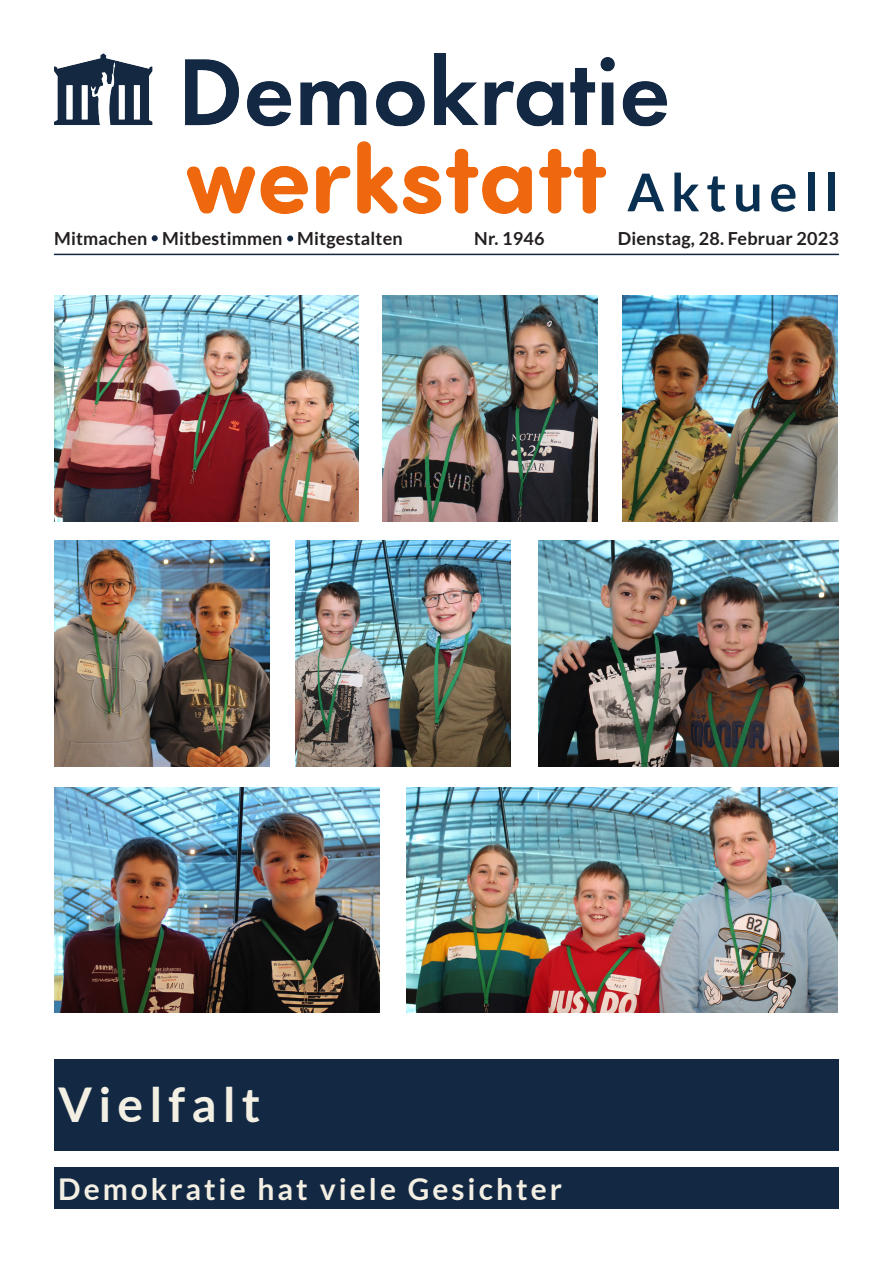
<style>
.page{position:relative;width:893px;height:1263px;background:#fff}
.page>*{position:absolute;margin:0;border:0;box-sizing:border-box;transform-origin:0 0}
.t1{font:700 52.2px "Lato";letter-spacing:.13em;color:#0a3051}
.t2{font:700 48px "Lato";letter-spacing:.13em;color:#f3efe3}
.t3{font:700 30px "Lato";letter-spacing:.1em;color:#f3efe3}
.t4{font:700 18px "Lato";letter-spacing:.01em;color:#231f20}
</style>
<div class="page">
<div style="left:54px;top:1059px;width:785px;height:92px;background:#132843"></div>
<div style="left:54px;top:1168px;width:785px;height:41px;background:#132843"></div>
<img style="left:54px;top:53px;width:613px;height:160px">
<hr style="left:54px;top:254px;width:785px;height:1px;background:#132843">
<svg style="left:152px;top:235px;width:6px;height:6px"></svg>
<svg style="left:287px;top:235px;width:6px;height:6px"></svg>
<img style="left:54px;top:296px;width:304px;height:225px">
<img style="left:622px;top:296px;width:216px;height:225px">
<img style="left:382px;top:296px;width:216px;height:225px">
<img style="left:406px;top:787px;width:432px;height:226px">
<img style="left:295px;top:541px;width:216px;height:225px">
<img style="left:54px;top:541px;width:216px;height:225px">
<img style="left:55px;top:787px;width:325px;height:226px">
<img style="left:539px;top:541px;width:300px;height:225px">
<p class="t1" style="left:627px;top:162px;width:213px">Aktuell</p>
<p class="t4" style="left:54px;top:228px;width:350px">Mitmachen Mitbestimmen Mitgestalten</p>
<p class="t4" style="left:474px;top:228px;width:72px">Nr. 1946</p>
<p class="t4" style="left:618px;top:228px;width:223px">Dienstag, 28. Februar 2023</p>
<p class="t2" style="left:58px;top:1077px;width:204px">Vielfalt</p>
<p class="t3" style="left:58px;top:1172px;width:505px">Demokratie hat viele Gesichter</p>
</div>
